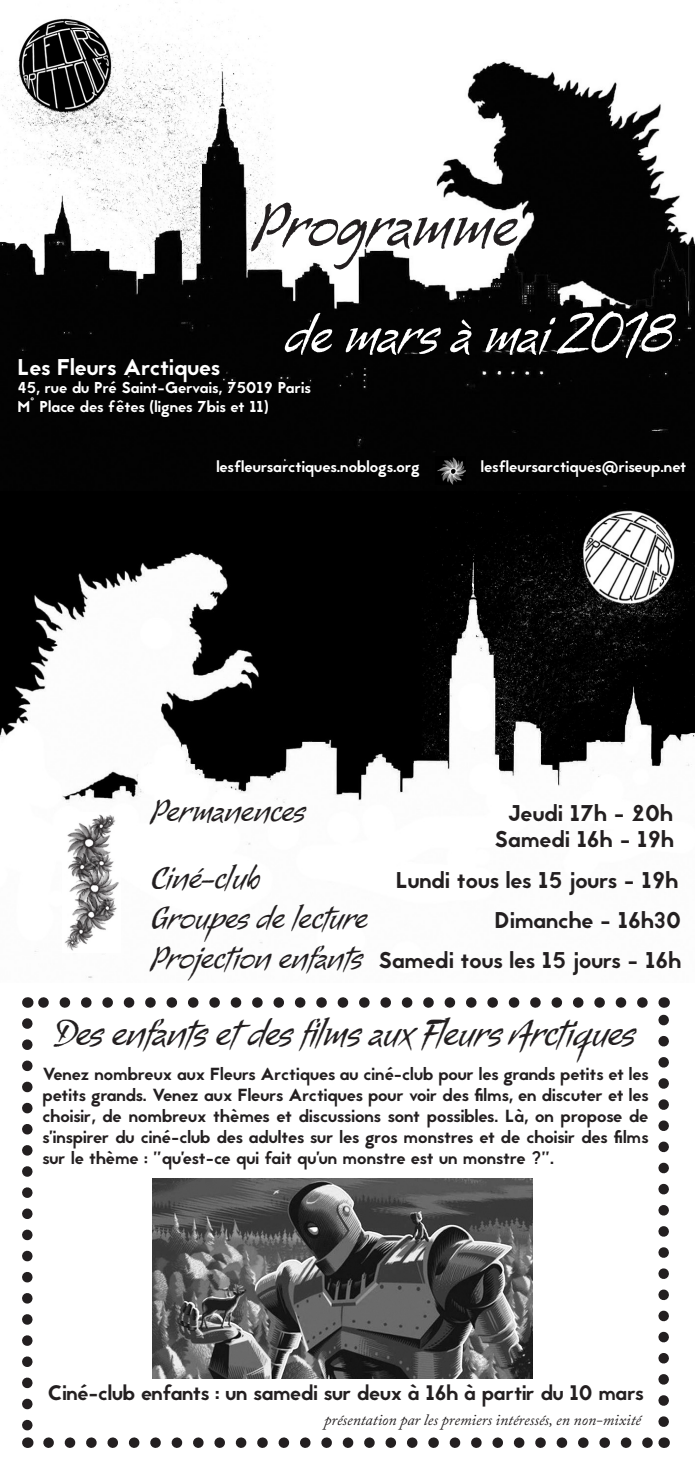
<style>
.page{position:relative;width:695px;height:1474px;background:#fff}
.page>*{position:absolute;margin:0;border:0;box-sizing:border-box;transform-origin:0 0}
.t1{font:61.25px "Alma";letter-spacing:-.01em;color:#231f20}
.t2{font:52.5px "Alma";letter-spacing:-.01em;color:#fff}
.t3{font:36.75px "Alma";letter-spacing:-.01em;color:#231f20}
.t4{font:31.5px "Alma";color:#231f20}
.t5{font:22.75px/26.2px "Jaapokki";color:#231f20;text-align:center}
.t6{font:22.75px "Jaapokki";color:#fff}
.t7{font:21px "Jaapokki";letter-spacing:-.01em;color:#231f20}
.t8{font:17.5px/21px "Jaapokki";color:#231f20;text-align:justify}
.t9{font:15.75px/18.9px "Jaapokki";color:#fff}
.t10{font:italic 15.75px "Adobe Caslon Pro";color:#231f20}
.s1{font-size:59.5px}
.s2{font-family:"Alma";font-size:31.5px}
</style>
<div class="page">
<svg style="left:48px;top:1437px;width:605px;height:10px"></svg>
<svg style="left:658px;top:1014px;width:10px;height:407px"></svg>
<svg style="left:38px;top:997px;width:604px;height:10px"></svg>
<svg style="left:22px;top:1023px;width:11px;height:424px"></svg>
<img style="left:0;top:2px;width:694px;height:976px">
<img style="left:435px;top:456px;width:30px;height:29px">
<img style="left:62px;top:812px;width:58px;height:140px">
<img style="left:152px;top:1178px;width:380px;height:200px">
<h1 class="t1" style="left:255px;top:190px;width:263px">Programme</h1>
<h2 class="t2" style="left:285px;top:304px;width:391px">de mars à mai <span class="s1">2018</span></h2>
<h3 class="t6" style="left:17px;top:351px;width:204px">Les Fleurs Arctiques</h3>
<p class="t9" style="left:17px;top:379px;width:295px">45, rue du Pré Saint-Gervais, 75019 Paris<br>M° Place des fêtes (lignes 7bis et 11)</p>
<p class="t9" style="left:216px;top:458px;width:205px">lesfleursarctiques.noblogs.org</p>
<p class="t9" style="left:481px;top:458px;width:207px">lesfleursarctiques@riseup.net</p>
<h3 class="t4" style="left:152px;top:792px;width:155px">Permanences</h3>
<h3 class="t5" style="left:494px;top:800px;width:181px">Jeudi 17h - 20h<br>Samedi 16h - 19h</h3>
<h3 class="t4" style="left:152px;top:859px;width:110px">Ciné-club</h3>
<h3 class="t5" style="left:396px;top:867px;width:284px">Lundi tous les 15 jours - 19h</h3>
<h3 class="t4" style="left:152px;top:899px;width:217px">Groupes de lecture</h3>
<h3 class="t5" style="left:152px;top:900px;width:530px;line-height:40.2px;text-align:right">Dimanche - 16h30<br><span class="s2">Projection enfants</span> Samedi tous les 15 jours - 16h</h3>
<h3 class="t3" style="left:56px;top:1011px;width:581px">Des enfants et des films aux Fleurs Arctiques</h3>
<p class="t8" style="left:42px;top:1063px;width:607px">Venez nombreux aux Fleurs Arctiques au ciné-club pour les grands petits et les petits grands. Venez aux Fleurs Arctiques pour voir des films, en discuter et les choisir, de nombreux thèmes et discussions sont possibles. Là, on propose de s’inspirer du ciné-club des adultes sur les gros monstres et de choisir des films sur le thème : "qu’est-ce qui fait qu’un monstre est un monstre ?".</p>
<p class="t7" style="left:47px;top:1378px;width:597px">Ciné-club enfants : un samedi sur deux à 16h à partir du 10 mars</p>
<p class="t10" style="left:324px;top:1410px;width:318px">présentation par les premiers intéressés, en non-mixité</p>
</div>
